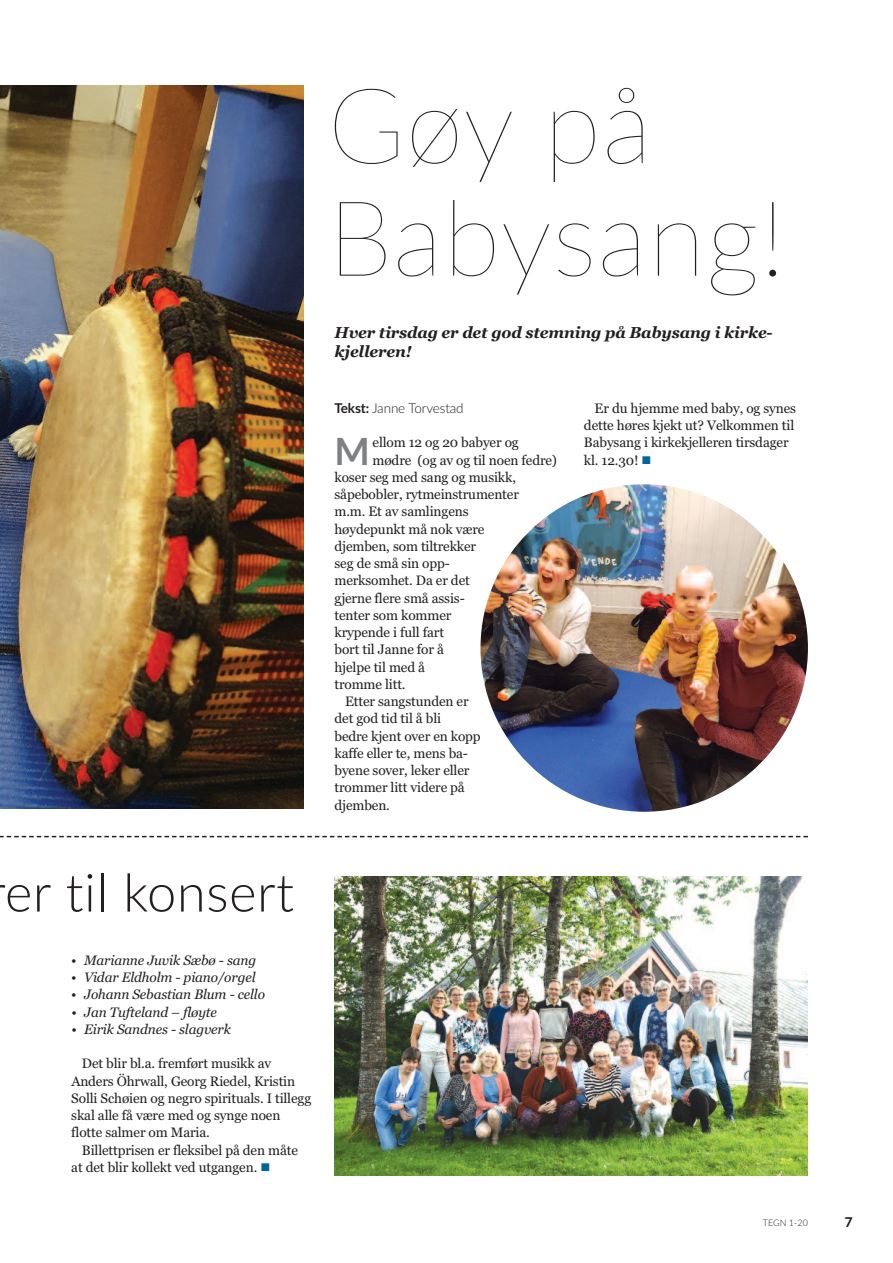
<style>
.page{position:relative;width:893px;height:1263px;background:#fff}
.page>*{position:absolute;margin:0;border:0;box-sizing:border-box;transform-origin:0 0}
.t1{font:100 105px/112.5px "Lato";letter-spacing:.005em;color:#231f20}
.t2{font:300 52.5px "Lato";letter-spacing:.01em;color:#231f20}
.t3{font:700 37.5px "Lato";color:#7e8083}
.t4{font:italic 700 15.75px/19.5px "Georgia";letter-spacing:-.01em;color:#231f20}
.t5{font:13.65px/17.2px "Georgia";letter-spacing:-.01em;color:#231f20}
.t6{font:italic 13.65px "Georgia";letter-spacing:-.01em;color:#231f20}
.t7{font:300 13.5px "Lato";letter-spacing:-.01em;color:#231f20}
.t8{font:800 13.5px "Lato";color:#231f20}
.t9{font:300 9px "Lato";color:#231f20}
.s1{font-weight:700}
.s2{color:#00659e}
</style>
<div class="page">
<img style="left:0;top:85px;width:303px;height:724px">
<img style="left:334px;top:876px;width:474px;height:299px">
<img style="left:480px;top:484px;width:328px;height:328px;border-radius:50%">
<svg style="left:0;top:836px;width:808px;height:1px"></svg>
<h1 class="t1" style="left:328px;top:71px;width:459px">Gøy på<br>Babysang!</h1>
<p class="t4" style="left:334px;top:322px;width:440px">Hver tirsdag er det god stemning på Babysang i kirke&shy;kjelleren!</p>
<p class="t7" style="left:334px;top:400px;width:131px"><span class="s1">Tekst:</span> Janne Torvestad</p>
<h3 class="t3" style="left:334px;top:430px;width:37px">M</h3>
<p class="t5" style="left:373px;top:434px;width:148px">ellom 12 og 20 babyer og</p>
<p class="t5" style="left:373px;top:451px;width:186px">mødre (og av og til noen fedre)</p>
<p class="t5" style="left:334px;top:468px;width:183px">koser seg med sang og musikk,</p>
<p class="t5" style="left:334px;top:486px;width:186px">såpebobler, rytmeinstrumenter</p>
<p class="t5" style="left:334px;top:503px;width:136px">m.m. Et av samlingens</p>
<p class="t5" style="left:334px;top:520px;width:151px">høydepunkt må nok være</p>
<p class="t5" style="left:334px;top:537px;width:143px">djemben, som tiltrekker</p>
<p class="t5" style="left:334px;top:555px;width:117px">seg de små sin opp-</p>
<p class="t5" style="left:334px;top:572px;width:137px">merksomhet. Da er det</p>
<p class="t5" style="left:334px;top:589px;width:132px">gjerne flere små assis-</p>
<p class="t5" style="left:334px;top:606px;width:118px">tenter som kommer</p>
<p class="t5" style="left:334px;top:624px;width:111px">krypende i full fart</p>
<p class="t5" style="left:334px;top:641px;width:111px">bort til Janne for å</p>
<p class="t5" style="left:334px;top:658px;width:92px">hjelpe til med å</p>
<p class="t5" style="left:334px;top:675px;width:73px">tromme litt.</p>
<p class="t5" style="left:345px;top:693px;width:125px">Etter sangstunden er</p>
<p class="t5" style="left:334px;top:710px;width:108px">det god tid til å bli</p>
<p class="t5" style="left:334px;top:727px;width:148px">bedre kjent over en kopp</p>
<p class="t5" style="left:334px;top:744px;width:135px">kaffe eller te, mens ba-</p>
<p class="t5" style="left:334px;top:762px;width:136px">byene sover, leker eller</p>
<p class="t5" style="left:334px;top:779px;width:132px">trommer litt videre på</p>
<p class="t5" style="left:334px;top:796px;width:57px">djemben.</p>
<p class="t5" style="left:584px;top:399px;width:214px;text-indent:11px">Er du hjemme med baby, og synes dette høres kjekt ut? Velkommen til<br>Babysang i kirkekjelleren tirsdager kl. 12.30! <span class="s2">■</span></p>
<h2 class="t2" style="left:5px;top:863px;width:291px">er til konsert</h2>
<p class="t6" style="left:71px;top:952px;width:186px">• Marianne Juvik Sæbø - sang</p>
<p class="t6" style="left:71px;top:969px;width:186px">• Vidar Eldholm - piano/orgel</p>
<p class="t6" style="left:71px;top:987px;width:195px">• Johann Sebastian Blum - cello</p>
<p class="t6" style="left:71px;top:1004px;width:147px">• Jan Tufteland – fløyte</p>
<p class="t6" style="left:71px;top:1021px;width:161px">• Eirik Sandnes - slagverk</p>
<p class="t5" style="left:71px;top:1055px;width:241px;text-indent:11px">Det blir bl.a. fremført musikk av Anders Öhrwall, Georg Riedel, Kristin Solli Schøien og negro spirituals. I tillegg skal alle få være med og synge noen flotte salmer om Maria.</p>
<p class="t5" style="left:71px;top:1141px;width:228px;text-indent:11px">Billettprisen er fleksibel på den måte at det blir kollekt ved utgangen. <span class="s2">■</span></p>
<p class="t9" style="left:763px;top:1218px;width:47px">TEGN 1-20</p>
<p class="t8" style="left:845px;top:1214px;width:9px">7</p>
</div>
